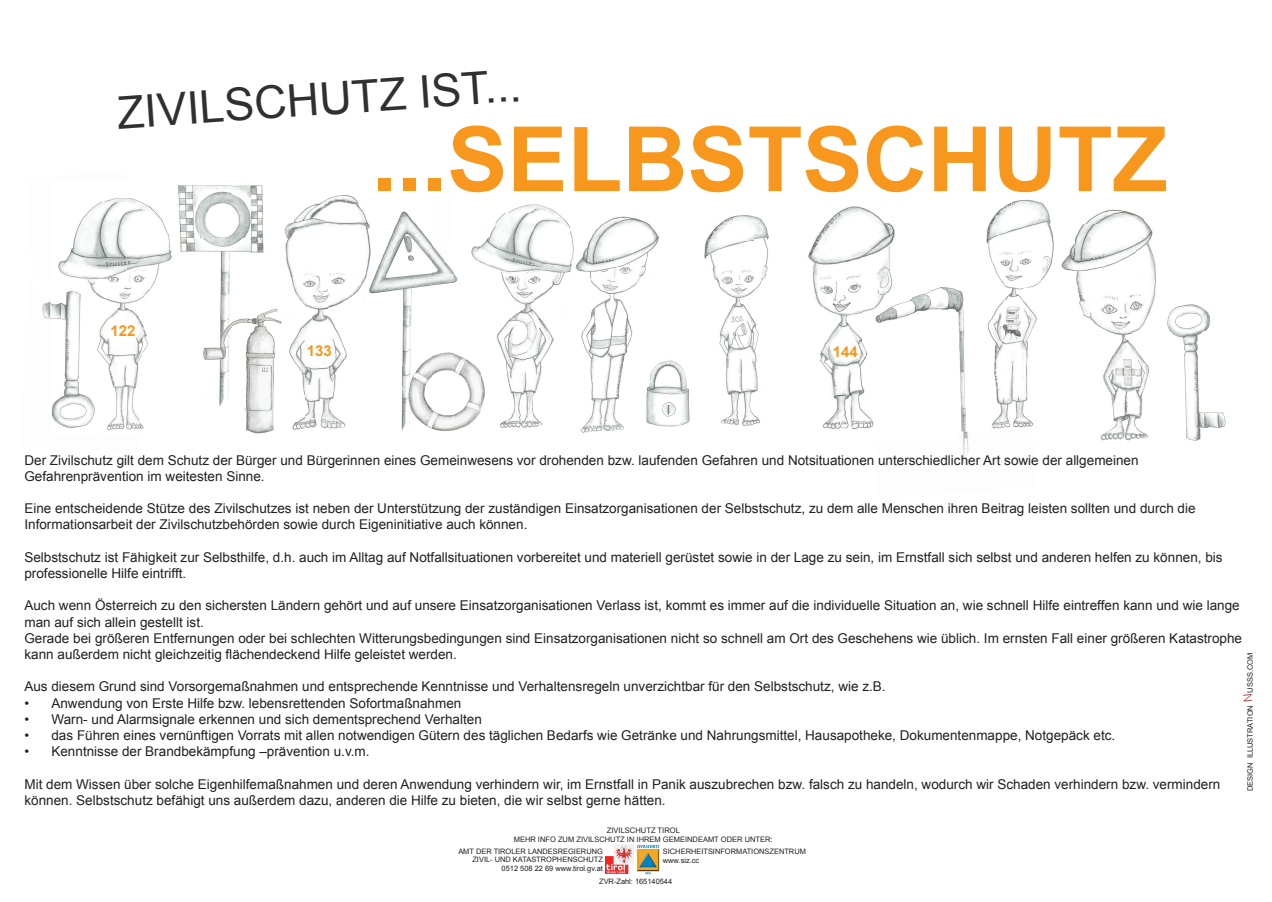
<style>
.page{position:relative;width:1272px;height:902px;background:#fff}
.page>*{position:absolute;margin:0;border:0;box-sizing:border-box;transform-origin:0 0}
.t1{font:700 90px "Arial";color:#f7971d}
.t2{font:45px "Arial";color:#312f30}
.t3{font:700 15px "Arial";color:#f7971d}
.t4{font:13.5px/16.2px "Arial";color:#231f20}
.t5{font:7.57px "Arial";color:#231f20}
.t6{font:7.5px "Arial";color:#231f20}
.t7{font:7.43px/8.9px "Arial";color:#231f20;text-align:right}
</style>
<div class="page">
<img style="left:1135px;top:214px;width:21px;height:70px">
<img style="left:432px;top:245px;width:22px;height:41px">
<img style="left:232px;top:197px;width:19px;height:56px">
<img style="left:232px;top:185px;width:19px;height:12px">
<img style="left:714px;top:263px;width:54px;height:164px">
<img style="left:712px;top:263px;width:2px;height:14px">
<img style="left:310px;top:195px;width:40px;height:13px">
<img style="left:304px;top:208px;width:24px;height:205px">
<img style="left:328px;top:327px;width:19px;height:102px">
<img style="left:302px;top:413px;width:26px;height:16px">
<img style="left:402px;top:324px;width:9px;height:31px">
<img style="left:324px;top:222px;width:42px;height:105px">
<img style="left:366px;top:222px;width:66px;height:52px">
<img style="left:323px;top:196px;width:91px;height:26px">
<img style="left:361px;top:274px;width:71px;height:50px">
<img style="left:286px;top:260px;width:18px;height:44px">
<img style="left:302px;top:325px;width:2px;height:96px">
<img style="left:251px;top:185px;width:59px;height:75px">
<img style="left:304px;top:260px;width:6px;height:26px">
<img style="left:496px;top:281px;width:38px;height:88px">
<img style="left:506px;top:369px;width:28px;height:51px">
<img style="left:500px;top:420px;width:34px;height:8px">
<img style="left:496px;top:281px;width:9px;height:30px">
<img style="left:454px;top:274px;width:4px;height:9px">
<img style="left:534px;top:288px;width:99px;height:145px">
<img style="left:851px;top:395px;width:18px;height:35px">
<img style="left:823px;top:395px;width:28px;height:34px">
<img style="left:955px;top:289px;width:7px;height:47px">
<img style="left:1026px;top:340px;width:7px;height:86px">
<img style="left:1078px;top:294px;width:57px;height:137px">
<img style="left:1109px;top:358px;width:12px;height:24px">
<img style="left:1082px;top:209px;width:53px;height:16px">
<img style="left:1074px;top:225px;width:61px;height:69px">
<img style="left:954px;top:288px;width:1px;height:22px">
<img style="left:961px;top:431px;width:8px;height:32px">
<img style="left:869px;top:417px;width:5px;height:11px">
<img style="left:929px;top:287px;width:25px;height:23px">
<img style="left:959px;top:360px;width:73px;height:71px">
<img style="left:959px;top:336px;width:67px;height:24px">
<img style="left:808px;top:206px;width:43px;height:189px">
<img style="left:851px;top:206px;width:44px;height:83px">
<img style="left:851px;top:289px;width:14px;height:106px">
<img style="left:865px;top:349px;width:3px;height:10px">
<img style="left:861px;top:293px;width:68px;height:51px">
<img style="left:859px;top:268px;width:70px;height:25px">
<img style="left:986px;top:199px;width:68px;height:89px">
<img style="left:1024px;top:301px;width:13px;height:39px">
<img style="left:1061px;top:244px;width:13px;height:27px">
<img style="left:962px;top:293px;width:20px;height:47px">
<img style="left:1004px;top:260px;width:20px;height:80px">
<img style="left:986px;top:262px;width:18px;height:26px">
<img style="left:704px;top:215px;width:65px;height:48px">
<img style="left:646px;top:360px;width:44px;height:67px">
<img style="left:1186px;top:427px;width:36px;height:14px">
<img style="left:1167px;top:304px;width:59px;height:123px">
<img style="left:1121px;top:345px;width:29px;height:96px">
<img style="left:1135px;top:294px;width:21px;height:38px">
<img style="left:1135px;top:359px;width:12px;height:23px">
<img style="left:1121px;top:284px;width:35px;height:10px">
<img style="left:1121px;top:352px;width:14px;height:37px">
<img style="left:42px;top:301px;width:9px;height:18px">
<img style="left:246px;top:421px;width:56px;height:13px">
<img style="left:232px;top:302px;width:70px;height:119px">
<img style="left:508px;top:204px;width:26px;height:9px">
<img style="left:444px;top:245px;width:10px;height:19px">
<img style="left:501px;top:213px;width:33px;height:68px">
<img style="left:471px;top:216px;width:30px;height:55px">
<img style="left:534px;top:204px;width:36px;height:84px">
<img style="left:591px;top:216px;width:69px;height:77px">
<img style="left:570px;top:291px;width:21px;height:2px">
<img style="left:570px;top:216px;width:28px;height:75px">
<img style="left:432px;top:352px;width:22px;height:79px">
<img style="left:401px;top:355px;width:31px;height:75px">
<img style="left:480px;top:364px;width:19px;height:48px">
<img style="left:454px;top:354px;width:26px;height:77px">
<img style="left:141px;top:289px;width:9px;height:140px">
<img style="left:203px;top:286px;width:29px;height:120px">
<img style="left:200px;top:185px;width:32px;height:101px">
<img style="left:51px;top:386px;width:90px;height:44px">
<img style="left:64px;top:338px;width:79px;height:48px">
<img style="left:51px;top:297px;width:94px;height:41px">
<img style="left:66px;top:289px;width:79px;height:8px">
<img style="left:58px;top:245px;width:73px;height:44px">
<img style="left:73px;top:198px;width:53px;height:47px">
<img style="left:126px;top:185px;width:74px;height:101px">
<img style="left:175px;top:238px;width:28px;height:48px">
<img style="left:126px;top:283px;width:19px;height:3px">
<img style="left:982px;top:300px;width:40px;height:50px">
<svg style="left:1021px;top:300px;width:1px;height:16px"></svg>
<img style="left:605px;top:844px;width:28px;height:29px">
<img style="left:636px;top:844px;width:24px;height:31px">
<h2 class="t2" style="left:115px;top:84px;width:407px;rotate:-4deg">ZIVILSCHUTZ IST...</h2>
<h1 class="t1" style="left:372px;top:100px;width:797px">...SELBSTSCHUTZ</h1>
<p class="t3" style="left:111px;top:321px;width:27px">122</p>
<p class="t3" style="left:307px;top:340px;width:27px">133</p>
<p class="t3" style="left:832px;top:341px;width:27px">144</p>
<p class="t4" style="left:24px;top:452px;width:1115px">Der Zivilschutz gilt dem Schutz der Bürger und Bürgerinnen eines Gemeinwesens vor drohenden bzw. laufenden Gefahren und Notsituationen unterschiedlicher Art sowie der allgemeinen<br>Gefahrenprävention im weitesten Sinne.</p>
<p class="t4" style="left:24px;top:500px;width:1172px">Eine entscheidende Stütze des Zivilschutzes ist neben der Unterstützung der zuständigen Einsatzorganisationen der Selbstschutz, zu dem alle Menschen ihren Beitrag leisten sollten und durch die<br>Informationsarbeit der Zivilschutzbehörden sowie durch Eigeninitiative auch können.</p>
<p class="t4" style="left:24px;top:549px;width:1199px">Selbstschutz ist Fähigkeit zur Selbsthilfe, d.h. auch im Alltag auf Notfallsituationen vorbereitet und materiell gerüstet sowie in der Lage zu sein, im Ernstfall sich selbst und anderen helfen zu können, bis professionelle Hilfe eintrifft.</p>
<p class="t4" style="left:24px;top:597px;width:1219px">Auch wenn Österreich zu den sichersten Ländern gehört und auf unsere Einsatzorganisationen Verlass ist, kommt es immer auf die individuelle Situation an, wie schnell Hilfe eintreffen kann und wie lange man auf sich allein gestellt ist.<br>Gerade bei größeren Entfernungen oder bei schlechten Witterungsbedingungen sind Einsatzorganisationen nicht so schnell am Ort des Geschehens wie üblich. Im ernsten Fall einer größeren Katastrophe kann außerdem nicht gleichzeitig flächendeckend Hilfe geleistet werden.</p>
<p class="t4" style="left:24px;top:678px;width:862px">Aus diesem Grund sind Vorsorgemaßnahmen und entsprechende Kenntnisse und Verhaltensregeln unverzichtbar für den Selbstschutz, wie z.B.</p>
<p class="t4" style="left:24px;top:695px;width:438px">• Anwendung von Erste Hilfe bzw. lebensrettenden Sofortmaßnahmen</p>
<p class="t4" style="left:24px;top:711px;width:459px">• Warn- und Alarmsignale erkennen und sich dementsprechend Verhalten</p>
<p class="t4" style="left:24px;top:727px;width:1092px">• das Führen eines vernünftigen Vorrats mit allen notwendigen Gütern des täglichen Bedarfs wie Getränke und Nahrungsmittel, Hausapotheke, Dokumentenmappe, Notgepäck etc.</p>
<p class="t4" style="left:24px;top:743px;width:346px">• Kenntnisse der Brandbekämpfung –prävention u.v.m.</p>
<p class="t4" style="left:24px;top:776px;width:1197px">Mit dem Wissen über solche Eigenhilfemaßnahmen und deren Anwendung verhindern wir, im Ernstfall in Panik auszubrechen bzw. falsch zu handeln, wodurch wir Schaden verhindern bzw. vermindern können. Selbstschutz befähigt uns außerdem dazu, anderen die Hilfe zu bieten, die wir selbst gerne hätten.</p>
<p class="t6" style="left:1245px;top:692px;width:42px;rotate:-90deg">USSS.COM</p>
<p class="t6" style="left:1245px;top:791px;width:88px;rotate:-90deg">DESIGN ILLUSTRATION</p>
<p class="t5" style="left:606px;top:825px;width:75px">ZIVILSCHUTZ TIROL</p>
<p class="t6" style="left:513px;top:834px;width:260px">MEHR INFO ZUM ZIVILSCHUTZ IN IHREM GEMEINDEAMT ODER UNTER:</p>
<p class="t7" style="left:599px;top:877px;width:75px">ZVR-Zahl: 165140544</p>
<p class="t7" style="left:458px;top:846px;width:146px">AMT DER TIROLER LANDESREGIERUNG<br>ZIVIL- UND KATASTROPHENSCHUTZ<br>0512 508 22 69 www.tirol.gv.at</p>
<p class="t7" style="left:663px;top:846px;width:144px;text-align:left">SICHERHEITSINFORMATIONSZENTRUM www.siz.cc</p>
</div>
